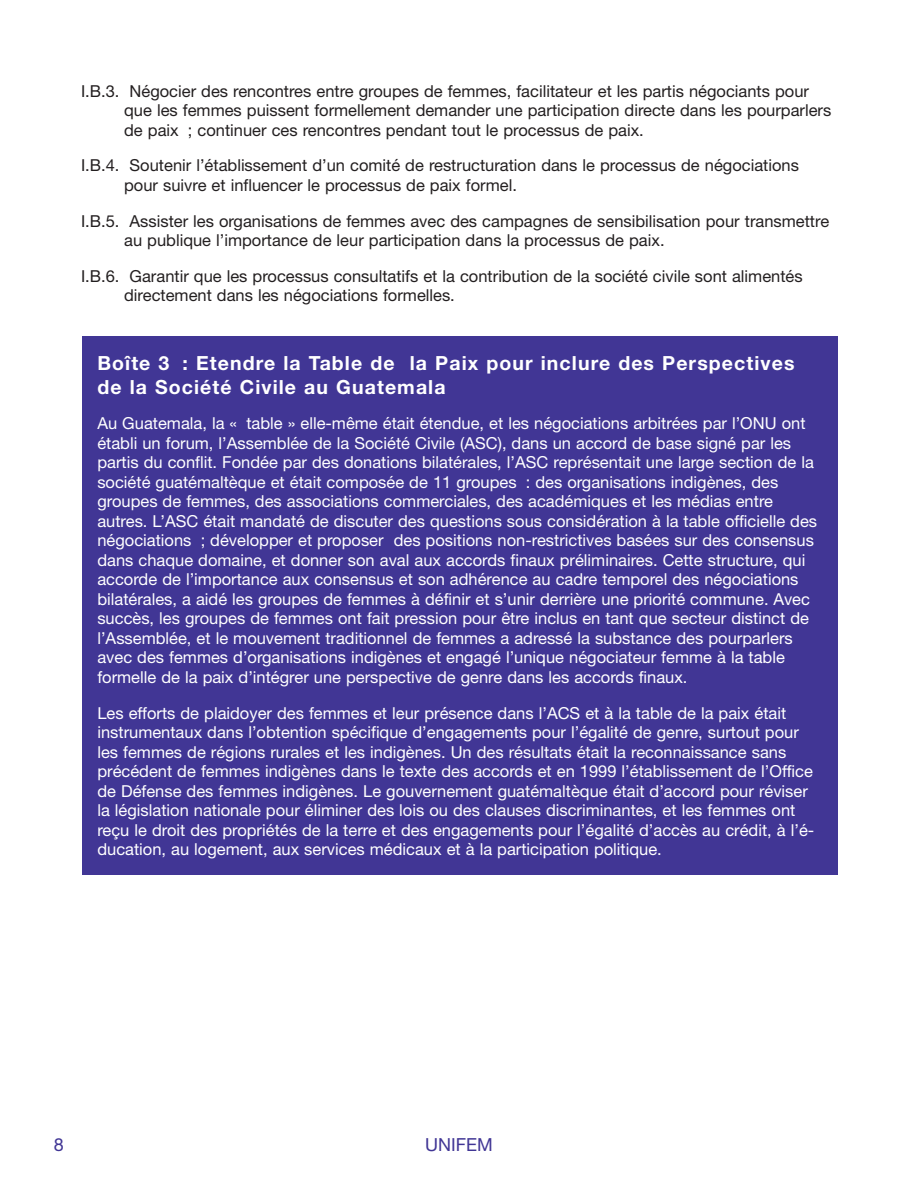
<style>
.page{position:relative;width:918px;height:1188px;background:#fff}
.page>*{position:absolute;margin:0;border:0;box-sizing:border-box;transform-origin:0 0}
.t1{font:700 19.5px/24px "Helvetica Neue";letter-spacing:.055em;color:#fff}
.t2{font:18px "Helvetica Neue";color:#413695}
.t3{font:16.5px/19.5px "Helvetica Neue";color:#fff}
.t4{font:16.5px/19.5px "Helvetica Neue";color:#231f20}
</style>
<div class="page">
<div style="left:82px;top:336px;width:756px;height:538px;background:#413695"></div>
<p class="t4" style="left:124px;top:81px;width:709px;text-indent:-43px">I.B.3. Négocier des rencontres entre groupes de femmes, facilitateur et les partis négociants pour que les femmes puissent formellement demander une participation directe dans les pourparlers de paix ; continuer ces rencontres pendant tout le processus de paix.</p>
<p class="t4" style="left:124px;top:156px;width:676px;text-indent:-43px">I.B.4. Soutenir l’établissement d’un comité de restructuration dans le processus de négociations pour suivre et influencer le processus de paix formel.</p>
<p class="t4" style="left:124px;top:211px;width:707px;text-indent:-43px">I.B.5. Assister les organisations de femmes avec des campagnes de sensibilisation pour transmettre au publique l’importance de leur participation dans la processus de paix.</p>
<p class="t4" style="left:124px;top:266px;width:680px;text-indent:-43px">I.B.6. Garantir que les processus consultatifs et la contribution de la société civile sont alimentés directement dans les négociations formelles.</p>
<p class="t1" style="left:97px;top:350px;width:699px">Boîte 3 : Etendre la Table de la Paix pour inclure des Perspectives de la Société Civile au Guatemala</p>
<p class="t3" style="left:97px;top:414px;width:721px">Au Guatemala, la « table » elle-même était étendue, et les négociations arbitrées par l’ONU ont établi un forum, l’Assemblée de la Société Civile (ASC), dans un accord de base signé par les partis du conflit. Fondée par des donations bilatérales, l’ASC représentait une large section de la société guatémaltèque et était composée de 11 groupes : des organisations indigènes, des groupes de femmes, des associations commerciales, des académiques et les médias entre autres. L’ASC était mandaté de discuter des questions sous considération à la table officielle des négociations ; développer et proposer des positions non-restrictives basées sur des consensus dans chaque domaine, et donner son aval aux accords finaux préliminaires. Cette structure, qui accorde de l’importance aux consensus et son adhérence au cadre temporel des négociations bilatérales, a aidé les groupes de femmes à définir et s’unir derrière une priorité commune. Avec succès, les groupes de femmes ont fait pression pour être inclus en tant que secteur distinct de l’Assemblée, et le mouvement traditionnel de femmes a adressé la substance des pourparlers avec des femmes d’organisations indigènes et engagé l’unique négociateur femme à la table formelle de la paix d’intégrer une perspective de genre dans les accords finaux.</p>
<p class="t3" style="left:97px;top:703px;width:718px">Les efforts de plaidoyer des femmes et leur présence dans l’ACS et à la table de la paix était instrumentaux dans l’obtention spécifique d’engagements pour l’égalité de genre, surtout pour les femmes de régions rurales et les indigènes. Un des résultats était la reconnaissance sans précédent de femmes indigènes dans le texte des accords et en 1999 l’établissement de l’Office de Défense des femmes indigènes. Le gouvernement guatémaltèque était d’accord pour réviser la législation nationale pour éliminer des lois ou des clauses discriminantes, et les femmes ont reçu le droit des propriétés de la terre et des engagements pour l’égalité d’accès au crédit, à l’é&shy;ducation, au logement, aux services médicaux et à la participation politique.</p>
<p class="t2" style="left:54px;top:1134px;width:12px">8</p>
<p class="t2" style="left:425px;top:1134px;width:69px">UNIFEM</p>
</div>
